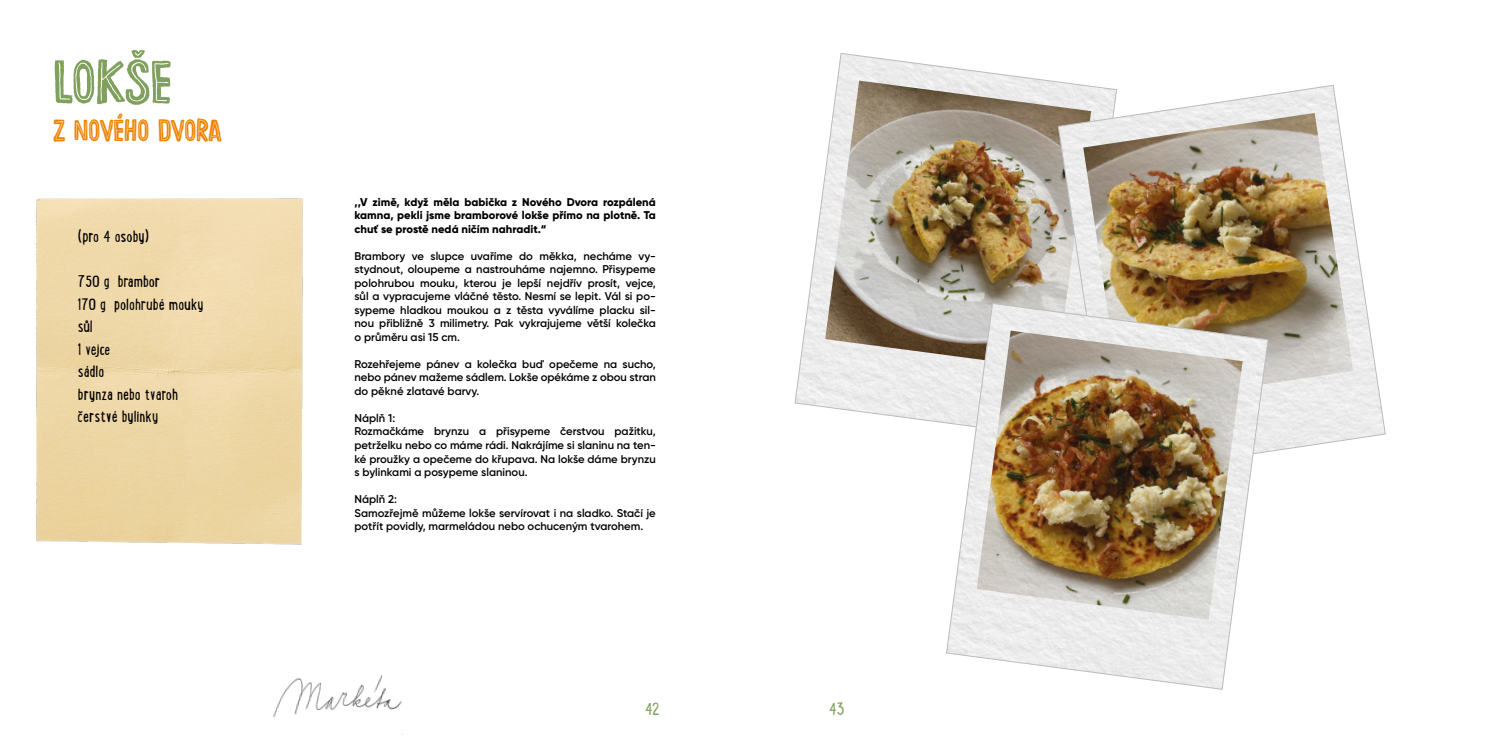
<style>
.page{position:relative;width:1489px;height:745px;background:#fff}
.page>*{position:absolute;margin:0;border:0;box-sizing:border-box;transform-origin:0 0}
.t1{font:62.5px "Chronic Inline";letter-spacing:-.005em;color:#80a05d}
.t2{font:31.25px "Chronic Inline";color:#ed8200}
.t3{font:18.75px "Lunch Box";color:#80a05d}
.t4{font:17.5px/22.5px "Lunch Box";color:#000}
.t5{font:600 11.25px/13.5px "Gilroy";color:#000;text-align:justify}
.t6{font:800 11.25px/13.5px "Gilroy";color:#000;text-align:justify}
</style>
<div class="page">
<svg style="left:794px;top:53px;width:252px;height:371px"></svg>
<img style="left:825px;top:80px;width:259px;height:289px">
<svg style="left:1058px;top:85px;width:327px;height:367px"></svg>
<img style="left:1083px;top:113px;width:269px;height:292px">
<svg style="left:946px;top:303px;width:322px;height:386px"></svg>
<img style="left:976px;top:330px;width:266px;height:289px">
<img style="left:36px;top:198px;width:267px;height:347px">
<img style="left:273px;top:674px;width:130px;height:61px">
<h1 class="t1" style="left:53px;top:44px;width:120px">LOKŠE</h1>
<h2 class="t2" style="left:53px;top:111px;width:170px">Z NOVÉHO DVORA</h2>
<h3 class="t4" style="left:78px;top:224px;width:73px">(pro 4 osoby)</h3>
<h3 class="t4" style="left:78px;top:269px;width:127px">750 g brambor<br>170 g polohrubé mouky sůl<br>1 vejce<br>sádlo<br>brynza nebo tvaroh čerstvé bylinky</h3>
<p class="t6" style="left:354px;top:195px;width:303px">,,V zimě, když měla babička z Nového Dvora rozpálená kamna, pekli jsme bramborové lokše přímo na plotně. Ta chuť se prostě nedá ničím nahradit.“</p>
<p class="t5" style="left:354px;top:249px;width:303px">Brambory ve slupce uvaříme do měkka, necháme vy&shy;stydnout, oloupeme a nastrouháme najemno. Přisypeme polohrubou mouku, kterou je lepší nejdřív prosít, vejce, sůl a vypracujeme vláčné těsto. Nesmí se lepit. Vál si po&shy;sypeme hladkou moukou a z těsta vyválíme placku sil&shy;nou přibližně 3 milimetry. Pak vykrajujeme větší kolečka o průměru asi 15 cm.</p>
<p class="t5" style="left:354px;top:357px;width:303px">Rozehřejeme pánev a kolečka buď opečeme na sucho, nebo pánev mažeme sádlem. Lokše opékáme z obou stran do pěkné zlatavé barvy.</p>
<p class="t5" style="left:354px;top:411px;width:303px;text-align:left">Náplň 1:<br>Rozmačkáme brynzu a přisypeme čerstvou pažitku, petrželku nebo co máme rádi. Nakrájíme si slaninu na ten&shy;ké proužky a opečeme do křupava. Na lokše dáme brynzu s bylinkami a posypeme slaninou.</p>
<p class="t5" style="left:354px;top:492px;width:303px;text-align:left">Náplň 2:<br>Samozřejmě můžeme lokše servírovat i na sladko. Stačí je potřít povidly, marmeládou nebo ochuceným tvarohem.</p>
<h3 class="t3" style="left:645px;top:695px;width:16px">42</h3>
<h3 class="t3" style="left:828px;top:695px;width:17px">43</h3>
</div>
